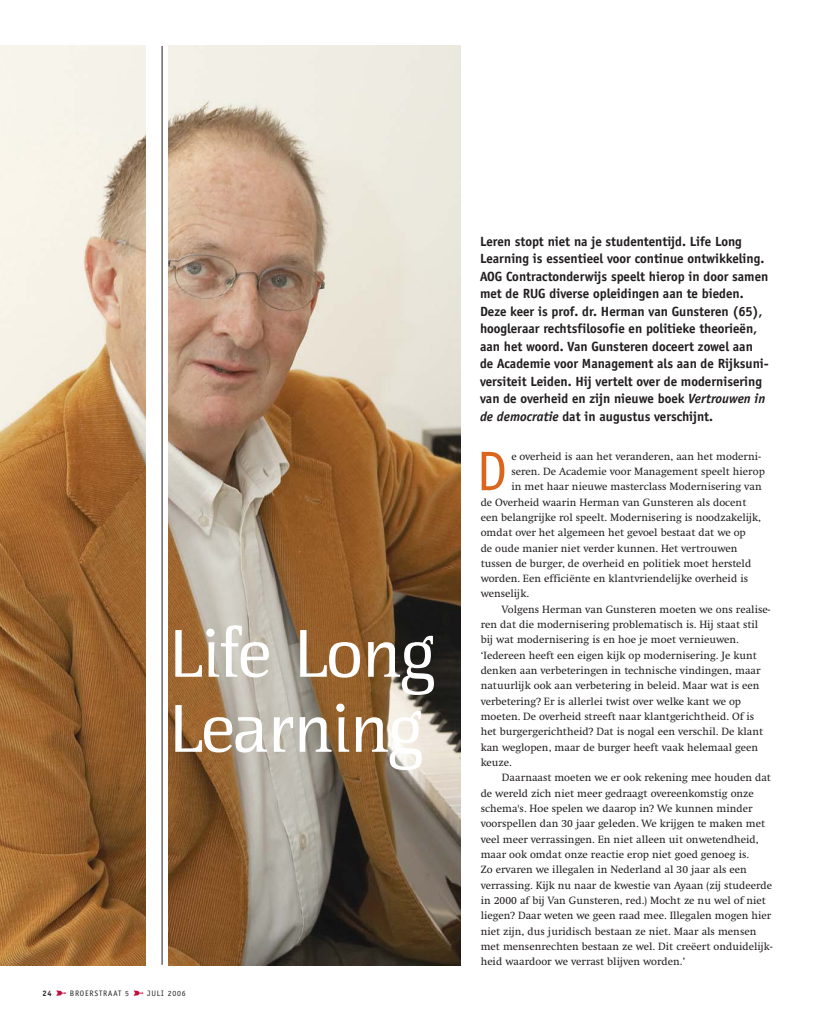
<style>
.page{position:relative;width:815px;height:1028px;background:#fff}
.page>*{position:absolute;margin:0;border:0;box-sizing:border-box;transform-origin:0 0}
.t1{font:70px/75px "Anti Serifa";color:#fff}
.t2{font:57.5px "Officina Sans";color:#dc651d}
.t3{font:700 13.75px/17.5px "Officina Sans";color:#231f20}
.t4{font:11px "Swift";color:#231f20}
.t5{font:8.12px "Officina Sans";letter-spacing:.095em;color:#231f20}
.s1{font-weight:700}
.s2{font-family:"Bills DEC Orations";font-size:10px;color:#c40e3d}
.s3{font-style:italic}
</style>
<div class="page">
<img style="left:0;top:46px;width:460px;height:919px">
<div style="left:146px;top:30px;width:22px;height:947px;background:#fff"></div>
<hr style="left:162px;top:46px;width:1px;height:918px;background:#231f20">
<h1 class="t1" style="left:168px;top:622px;width:269px">Life Long<br>Learning</h1>
<p class="t5" style="left:43px;top:989px;width:145px"><span class="s1">24</span> <span class="s2">&gt;</span> BROERSTRAAT 5 <span class="s2">&gt;</span> JULI 2006</p>
<p class="t3" style="left:480px;top:233px;width:290px">Leren stopt niet na je studententijd. Life Long Learning is essentieel voor continue ontwikkeling.<br>AOG Contractonderwijs speelt hierop in door samen met de RUG diverse opleidingen aan te bieden.<br>Deze keer is prof. dr. Herman van Gunsteren (65), hoogleraar rechtsfilosofie en politieke theorieën, aan het woord. Van Gunsteren doceert zowel aan de Academie voor Management als aan de Rijksuni&shy;versiteit Leiden. Hij vertelt over de modernisering van de overheid en zijn nieuwe boek <span class="s3">Vertrouwen in de democratie</span> dat in augustus verschijnt.</p>
<h2 class="t2" style="left:476px;top:448px;width:33px">D</h2>
<p class="t4" style="left:511px;top:452px;width:251px">e overheid is aan het veranderen, aan het moderni-</p>
<p class="t4" style="left:511px;top:467px;width:255px">seren. De Academie voor Management speelt hierop</p>
<p class="t4" style="left:511px;top:482px;width:252px">in met haar nieuwe masterclass Modernisering van</p>
<p class="t4" style="left:481px;top:497px;width:267px">de Overheid waarin Herman van Gunsteren als docent</p>
<p class="t4" style="left:481px;top:513px;width:282px">een belangrijke rol speelt. Modernisering is noodzakelijk,</p>
<p class="t4" style="left:481px;top:528px;width:267px">omdat over het algemeen het gevoel bestaat dat we op</p>
<p class="t4" style="left:481px;top:543px;width:258px">de oude manier niet verder kunnen. Het vertrouwen</p>
<p class="t4" style="left:481px;top:559px;width:272px">tussen de burger, de overheid en politiek moet hersteld</p>
<p class="t4" style="left:481px;top:574px;width:269px">worden. Een efficiënte en klantvriendelijke overheid is</p>
<p class="t4" style="left:481px;top:589px;width:50px">wenselijk.</p>
<p class="t4" style="left:502px;top:605px;width:270px">Volgens Herman van Gunsteren moeten we ons realise-</p>
<p class="t4" style="left:481px;top:620px;width:279px">ren dat die modernisering problematisch is. Hij staat stil</p>
<p class="t4" style="left:481px;top:635px;width:260px">bij wat modernisering is en hoe je moet vernieuwen.</p>
<p class="t4" style="left:481px;top:651px;width:278px">‘Iedereen heeft een eigen kijk op modernisering. Je kunt</p>
<p class="t4" style="left:481px;top:666px;width:281px">denken aan verbeteringen in technische vindingen, maar</p>
<p class="t4" style="left:481px;top:681px;width:280px">natuurlijk ook aan verbetering in beleid. Maar wat is een</p>
<p class="t4" style="left:481px;top:697px;width:262px">verbetering? Er is allerlei twist over welke kant we op</p>
<p class="t4" style="left:481px;top:712px;width:275px">moeten. De overheid streeft naar klantgerichtheid. Of is</p>
<p class="t4" style="left:481px;top:727px;width:284px">het burgergerichtheid? Dat is nogal een verschil. De klant</p>
<p class="t4" style="left:481px;top:742px;width:279px">kan weglopen, maar de burger heeft vaak helemaal geen</p>
<p class="t4" style="left:481px;top:758px;width:32px">keuze.</p>
<p class="t4" style="left:502px;top:773px;width:271px">Daarnaast moeten we er ook rekening mee houden dat</p>
<p class="t4" style="left:481px;top:788px;width:275px">de wereld zich niet meer gedraagt overeenkomstig onze</p>
<p class="t4" style="left:481px;top:804px;width:274px">schema's. Hoe spelen we daarop in? We kunnen minder</p>
<p class="t4" style="left:481px;top:819px;width:286px">voorspellen dan 30 jaar geleden. We krijgen te maken met</p>
<p class="t4" style="left:481px;top:834px;width:279px">veel meer verrassingen. En niet alleen uit onwetendheid,</p>
<p class="t4" style="left:481px;top:850px;width:270px">maar ook omdat onze reactie erop niet goed genoeg is.</p>
<p class="t4" style="left:481px;top:865px;width:268px">Zo ervaren we illegalen in Nederland al 30 jaar als een</p>
<p class="t4" style="left:481px;top:880px;width:293px">verrassing. Kijk nu naar de kwestie van Ayaan (zij studeerde</p>
<p class="t4" style="left:481px;top:896px;width:287px">in 2000 af bij Van Gunsteren, red.) Mocht ze nu wel of niet</p>
<p class="t4" style="left:481px;top:911px;width:292px">liegen? Daar weten we geen raad mee. Illegalen mogen hier</p>
<p class="t4" style="left:481px;top:926px;width:277px">niet zijn, dus juridisch bestaan ze niet. Maar als mensen</p>
<p class="t4" style="left:481px;top:942px;width:293px">met mensenrechten bestaan ze wel. Dit creëert onduidelijk-</p>
<p class="t4" style="left:481px;top:957px;width:206px">heid waardoor we verrast blijven worden.’</p>
</div>
